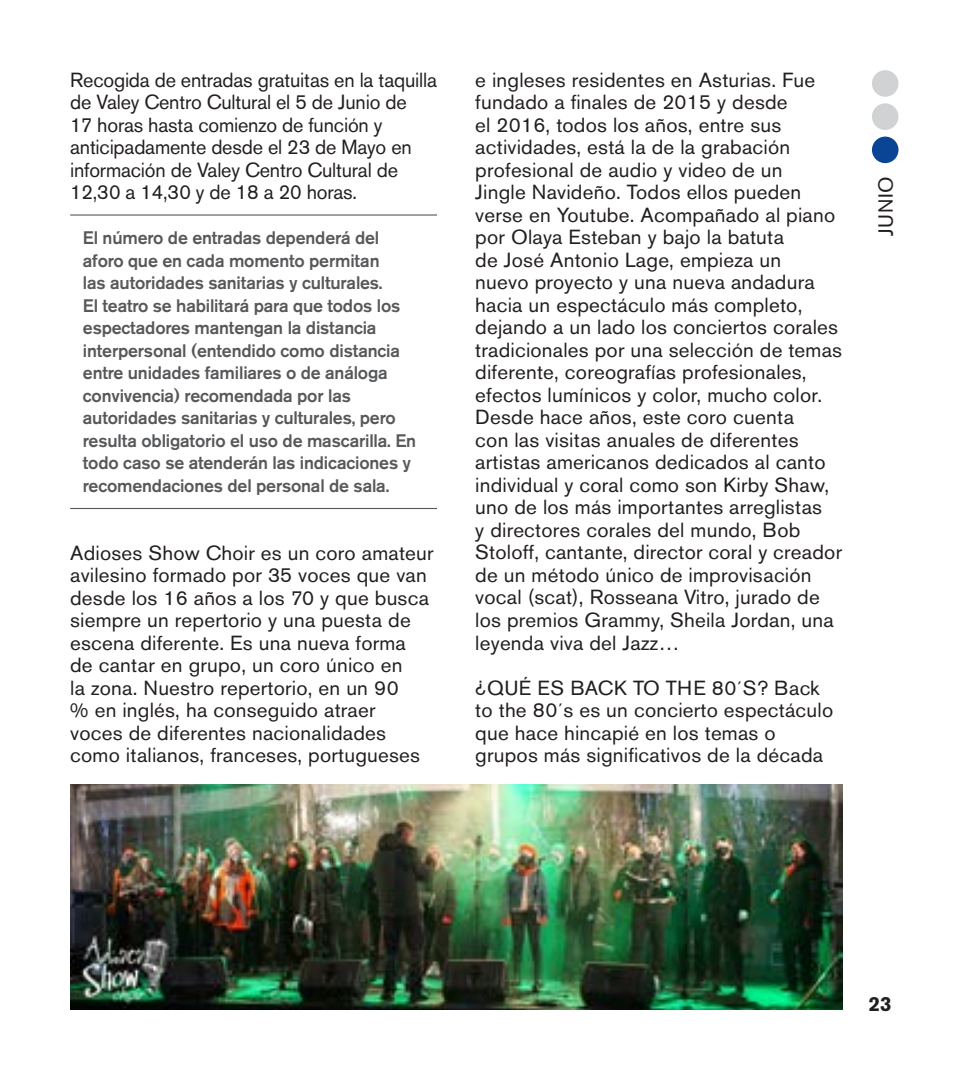
<style>
.page{position:relative;width:957px;height:1085px;background:#fff}
.page>*{position:absolute;margin:0;border:0;box-sizing:border-box;transform-origin:0 0}
.t1{font:20.25px/22.5px "Akzidenz Grotesk BE";letter-spacing:.01em;color:#231f20}
.t2{font:20.25px/22.5px "Akzidenz Grotesk BE";letter-spacing:-.01em;color:#231f20}
.t3{font:700 20.25px "Akzidenz Grotesk BE";color:#231f20}
.t4{font:500 18px/22.5px "Akzidenz Grotesk BE";letter-spacing:-.01em;color:#57585a}
</style>
<div class="page">
<div style="left:872px;top:136px;width:26px;height:27px;background:#094594;border-radius:50%"></div>
<div style="left:872px;top:103px;width:26px;height:27px;background:#d1d2d4;border-radius:50%"></div>
<div style="left:872px;top:70px;width:26px;height:27px;background:#d1d2d4;border-radius:50%"></div>
<hr style="left:70px;top:214px;width:367px;height:1px;background:#57585a">
<hr style="left:70px;top:508px;width:367px;height:1px;background:#57585a">
<img style="left:70px;top:784px;width:772px;height:225px">
<p class="t2" style="left:70px;top:68px;width:368px">Recogida de entradas gratuitas en la taquilla de Valey Centro Cultural el 5 de Junio de<br>17 horas hasta comienzo de función y anticipadamente desde el 23 de Mayo en información de Valey Centro Cultural de 12,30 a 14,30 y de 18 a 20 horas.</p>
<p class="t4" style="left:83px;top:226px;width:335px">El número de entradas dependerá del aforo que en cada momento permitan<br>las autoridades sanitarias y culturales.<br>El teatro se habilitará para que todos los espectadores mantengan la distancia interpersonal (entendido como distancia entre unidades familiares o de análoga convivencia) recomendada por las autoridades sanitarias y culturales, pero resulta obligatorio el uso de mascarilla. En todo caso se atenderán las indicaciones y recomendaciones del personal de sala.</p>
<p class="t1" style="left:70px;top:541px;width:365px">Adioses Show Choir es un coro amateur avilesino formado por 35 voces que van desde los 16 años a los 70 y que busca siempre un repertorio y una puesta de escena diferente. Es una nueva forma<br>de cantar en grupo, un coro único en<br>la zona. Nuestro repertorio, en un 90<br>% en inglés, ha conseguido atraer<br>voces de diferentes nacionalidades como italianos, franceses, portugueses</p>
<p class="t1" style="left:475px;top:68px;width:368px">e ingleses residentes en Asturias. Fue fundado a finales de 2015 y desde<br>el 2016, todos los años, entre sus actividades, está la de la grabación profesional de audio y video de un<br>Jingle Navideño. Todos ellos pueden verse en Youtube. Acompañado al piano por Olaya Esteban y bajo la batuta<br>de José Antonio Lage, empieza un<br>nuevo proyecto y una nueva andadura hacia un espectáculo más completo, dejando a un lado los conciertos corales tradicionales por una selección de temas diferente, coreografías profesionales, efectos lumínicos y color, mucho color.<br>Desde hace años, este coro cuenta<br>con las visitas anuales de diferentes artistas americanos dedicados al canto individual y coral como son Kirby Shaw, uno de los más importantes arreglistas<br>y directores corales del mundo, Bob Stoloff, cantante, director coral y creador de un método único de improvisación vocal (scat), Rosseana Vitro, jurado de los premios Grammy, Sheila Jordan, una leyenda viva del Jazz…</p>
<p class="t1" style="left:475px;top:676px;width:359px">¿QUÉ ES BACK TO THE 80´S? Back to the 80´s es un concierto espectáculo que hace hincapié en los temas o grupos más significativos de la década</p>
<p class="t1" style="left:874px;top:236px;width:61px;rotate:-90deg">JUNIO</p>
<p class="t3" style="left:869px;top:991px;width:24px">23</p>
</div>
